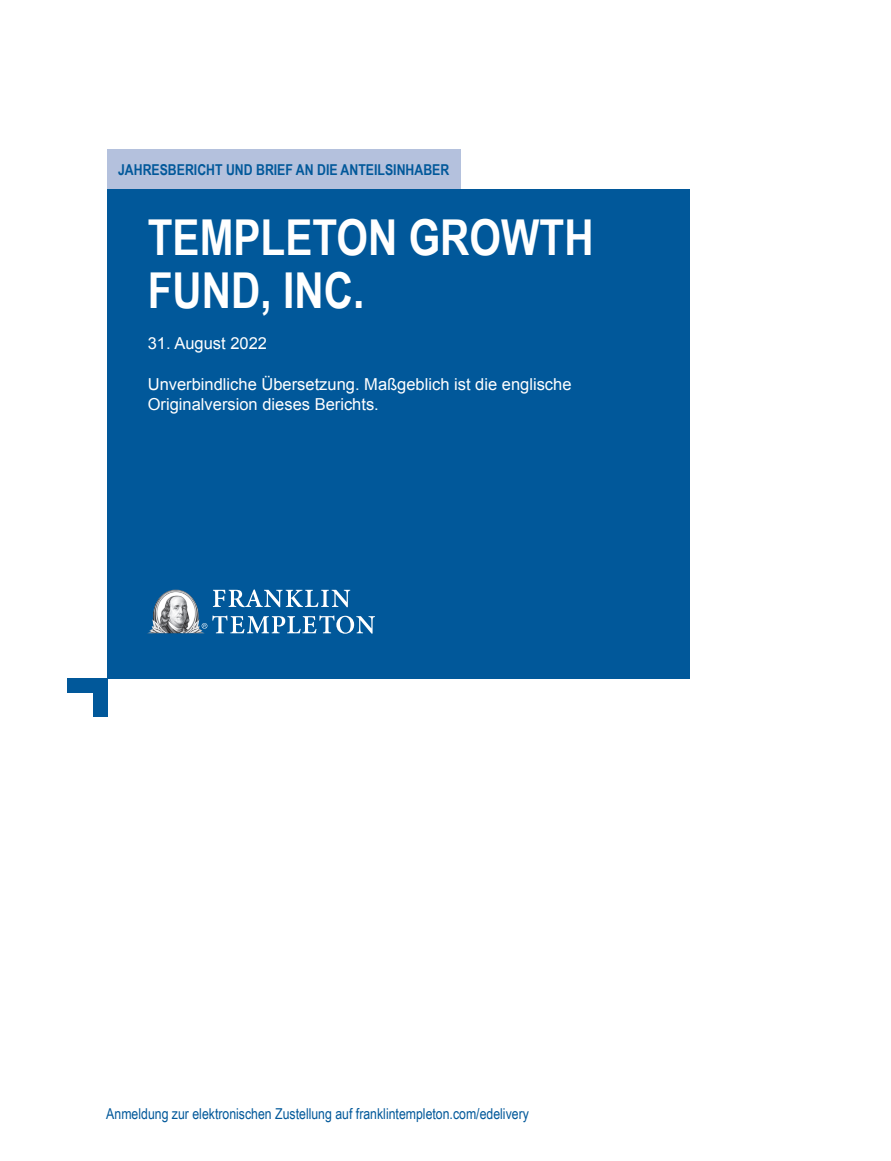
<style>
.page{position:relative;width:891px;height:1161px;background:#fff}
.page>*{position:absolute;margin:0;border:0;box-sizing:border-box;transform-origin:0 0}
.t1{font:700 49.5px/52.5px "Arial Narrow";color:#fff}
.t2{font:16.5px/19.8px "Arial";color:#fff}
.t3{font:15px "Arial Narrow";color:#01589a}
.t4{font:700 15px "Arial Narrow";color:#01589a}
</style>
<div class="page">
<div style="left:108px;top:189px;width:582px;height:489px;background:#01589a"></div>
<div style="left:67px;top:678px;width:41px;height:15px;background:#01589a"></div>
<div style="left:93px;top:678px;width:15px;height:38px;background:#01589a"></div>
<div style="left:107px;top:149px;width:354px;height:40px;background:#b4c1dd"></div>
<svg style="left:213px;top:589px;width:137px;height:18px"></svg>
<svg style="left:202px;top:615px;width:173px;height:19px"></svg>
<img style="left:148px;top:589px;width:57px;height:44px">
<p class="t4" style="left:118px;top:158px;width:333px">JAHRESBERICHT UND BRIEF AN DIE ANTEILSINHABER</p>
<h1 class="t1" style="left:148px;top:209px;width:447px">TEMPLETON GROWTH<br>FUND, INC.</h1>
<p class="t2" style="left:148px;top:333px;width:121px">31. August 2022</p>
<p class="t2" style="left:148px;top:375px;width:425px">Unverbindliche Übersetzung. Maßgeblich ist die englische<br>Originalversion dieses Berichts.</p>
<p class="t3" style="left:106px;top:1102px;width:424px">Anmeldung zur elektronischen Zustellung auf franklintempleton.com/edelivery</p>
</div>
